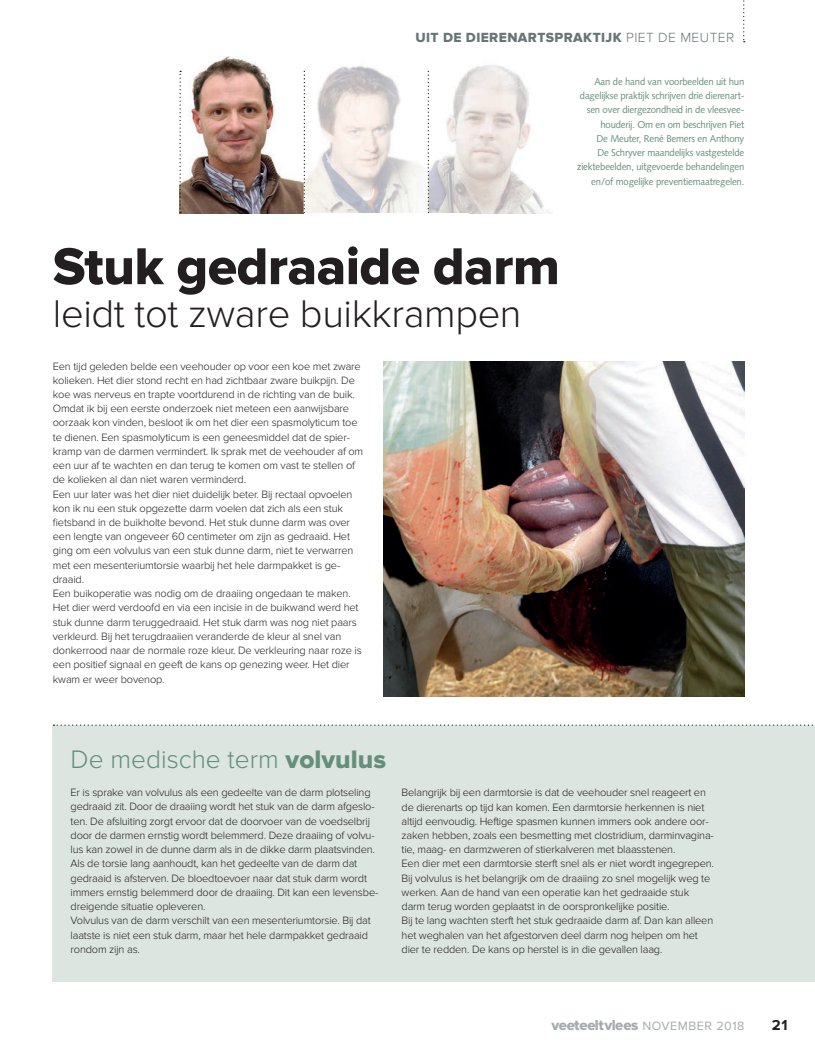
<style>
.page{position:relative;width:815px;height:1052px;background:#fff}
.page>*{position:absolute;margin:0;border:0;box-sizing:border-box;transform-origin:0 0}
.t1{font:53.75px "Proxima Nova Extrabld";letter-spacing:-.01em;color:#231f20}
.t2{font:300 40px "Proxima Nova";letter-spacing:-.01em;color:#231f20}
.t3{font:300 26.25px "Proxima Nova";color:#658e7b}
.t4{font:15px "Proxima Nova Extrabld";letter-spacing:-.025em;color:#a6acac}
.t5{font:700 15px "Proxima Nova";color:#231f20}
.t6{font:13.75px "Proxima Nova Extrabld";letter-spacing:.03em;color:#687575}
.t7{font:300 11px/14.2px "Proxima Nova";letter-spacing:-.015em;color:#231f20}
.t8{font:10px/14.2px "Syntax LT Pro";letter-spacing:-.015em;color:#658e7b;text-align:right;scale:.95 1}
.s1{font-family:"Proxima Nova";font-weight:300}
.s2{font-family:"Proxima Nova Extrabld";font-weight:400}
.s3{font-family:"Proxima Nova";font-size:12.5px}
</style>
<div class="page">
<img style="left:384px;top:361px;width:360px;height:336px">
<div style="left:53px;top:725px;width:761px;height:256px;background:#dce5e0"></div>
<svg style="left:53px;top:724px;width:762px;height:2px"></svg>
<svg style="left:743px;top:0;width:1px;height:42px"></svg>
<img style="left:180px;top:57px;width:371px;height:156px">
<svg style="left:427px;top:71px;width:2px;height:142px"></svg>
<img style="left:303px;top:71px;width:2px;height:142px">
<svg style="left:179px;top:71px;width:2px;height:142px"></svg>
<p class="t6" style="left:415px;top:30px;width:320px">UIT DE DIERENARTSPRAKTIJK <span class="s1">PIET DE MEUTER</span></p>
<p class="t8" style="left:577px;top:74px;width:177px">Aan de hand van voorbeelden uit hun dagelĳkse praktĳk schrĳven drie dierenart&shy;sen over diergezondheid in de vleesvee&shy;houderĳ. Om en om beschrĳven Piet<br>De Meuter, René Bemers en Anthony<br>De Schryver maandelĳks vastgestelde ziektebeelden, uitgevoerde behandelingen en/of mogelĳke preventiemaatregelen.</p>
<h1 class="t1" style="left:53px;top:235px;width:508px">Stuk gedr aaide darm</h1>
<h2 class="t2" style="left:53px;top:290px;width:470px">leidt tot zware buikkrampen</h2>
<p class="t7" style="left:53px;top:359px;width:312px">Een tijd geleden belde een veehouder op voor een koe met zware kolieken. Het dier stond recht en had zichtbaar zware buikpijn. De koe was nerveus en trapte voortdurend in de richting van de buik.<br>Omdat ik bij een eerste onderzoek niet meteen een aanwijsbare oorzaak kon vinden, besloot ik om het dier een spasmolyticum toe te dienen. Een spasmolyticum is een geneesmiddel dat de spier&shy;kramp van de darmen vermindert. Ik sprak met de veehouder af om een uur af te wachten en dan terug te komen om vast te stellen of de kolieken al dan niet waren verminderd.<br>Een uur later was het dier niet duidelijk beter. Bij rectaal opvoelen kon ik nu een stuk opgezette darm voelen dat zich als een stuk fietsband in de buikholte bevond. Het stuk dunne darm was over een lengte van ongeveer 60 centimeter om zijn as gedraaid. Het ging om een volvulus van een stuk dunne darm, niet te verwarren met een mesenteriumtorsie waarbij het hele darmpakket is ge&shy;draaid.<br>Een buikoperatie was nodig om de draaiing ongedaan te maken.<br>Het dier werd verdoofd en via een incisie in de buikwand werd het stuk dunne darm teruggedraaid. Het stuk darm was nog niet paars verkleurd. Bij het terugdraaiien veranderde de kleur al snel van donkerrood naar de normale roze kleur. De verkleuring naar roze is een positief signaal en geeft de kans op genezing weer. Het dier kwam er weer bovenop.</p>
<h3 class="t3" style="left:71px;top:744px;width:317px">De medische term <span class="s2">volvulus</span></h3>
<p class="t7" style="left:71px;top:785px;width:309px">Er is sprake van volvulus als een gedeelte van de darm plotseling gedraaid zit. Door de draaiing wordt het stuk van de darm afgeslo&shy;ten. De afsluiting zorgt ervoor dat de doorvoer van de voedselbrij door de darmen ernstig wordt belemmerd. Deze draaiing of volvu&shy;lus kan zowel in de dunne darm als in de dikke darm plaatsvinden.<br>Als de torsie lang aanhoudt, kan het gedeelte van de darm dat gedraaid is afsterven. De bloedtoevoer naar dat stuk darm wordt immers ernstig belemmerd door de draaiing. Dit kan een levensbe&shy;dreigende situatie opleveren.<br>Volvulus van de darm verschilt van een mesenteriumtorsie. Bij dat laatste is niet een stuk darm, maar het hele darmpakket gedraaid rondom zijn as.</p>
<p class="t7" style="left:401px;top:785px;width:314px">Belangrijk bij een darmtorsie is dat de veehouder snel reageert en de dierenarts op tijd kan komen. Een darmtorsie herkennen is niet altijd eenvoudig. Heftige spasmen kunnen immers ook andere oor&shy;zaken hebben, zoals een besmetting met clostridium, darminvagina&shy;tie, maag- en darmzweren of stierkalveren met blaasstenen.<br>Een dier met een darmtorsie sterft snel als er niet wordt ingegrepen.<br>Bij volvulus is het belangrijk om de draaiing zo snel mogelijk weg te werken. Aan de hand van een operatie kan het gedraaide stuk darm terug worden geplaatst in de oorspronkelijke positie.<br>Bij te lang wachten sterft het stuk gedraaide darm af. Dan kan alleen het weghalen van het afgestorven deel darm nog helpen om het dier te redden. De kans op herstel is in die gevallen laag.</p>
<h3 class="t4" style="left:551px;top:1016px;width:194px">veeteeltvlees <span class="s3">NOVEMBER 2018</span></h3>
<h3 class="t5" style="left:771px;top:1016px;width:17px">21</h3>
</div>
